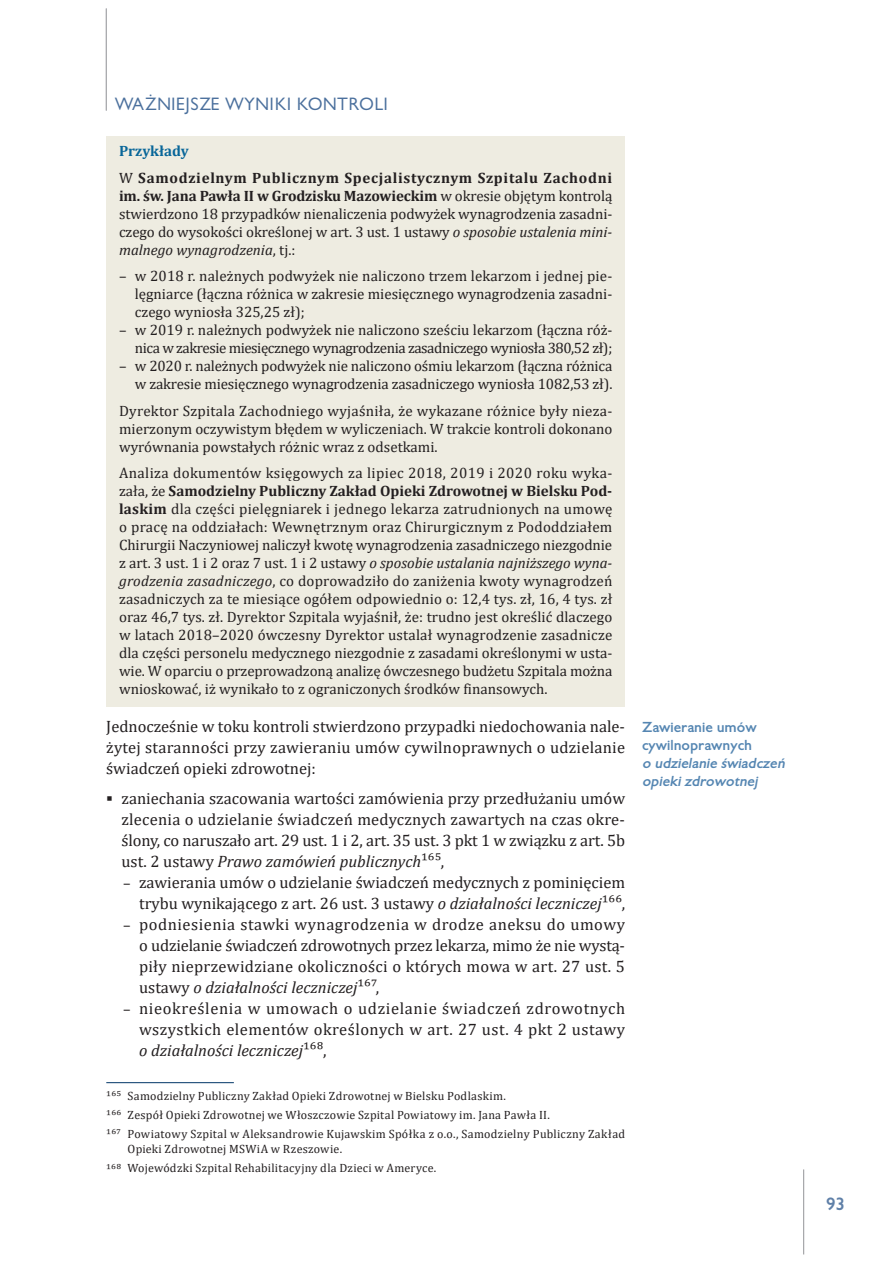
<style>
.page{position:relative;width:893px;height:1263px;background:#fff}
.page>*{position:absolute;margin:0;border:0;box-sizing:border-box;transform-origin:0 0}
.t1{font:16.5px/21px "Cambria";color:#231f20;text-align:justify}
.t2{font:16.5px "Gilead TTEFN";letter-spacing:.05em;color:#4b709d}
.t3{font:700 16.5px "Gilead TTEFN";color:#5f80a8}
.t4{font:15px/18px "Cambria";letter-spacing:-.005em;color:#231f20;text-align:justify}
.t5{font:15px/18px "Cambria";letter-spacing:-.03em;color:#231f20;text-align:right}
.t6{font:700 15px/26.5px "Cambria";letter-spacing:.045em;color:#231f20}
.t7{font:italic 700 13.5px/18px "Gilead TTEFN";color:#5586b2}
.t8{font:700 13.5px/18px "Gilead TTEFN";color:#5586b2}
.t9{font:12px/19.2px "Cambria";letter-spacing:.02em;color:#231f20}
.s1{color:#086699}
.s2{font-weight:400}
.s3{font-weight:700}
.s4{font-style:italic}
.s5{font-size:15px}
</style>
<div class="page">
<hr style="left:803px;top:1169px;width:1px;height:85px;background:#939598">
<hr style="left:106px;top:9px;width:1px;height:102px;background:#a8a9ad">
<div style="left:106px;top:136px;width:519px;height:32px;background:#eeece1"></div>
<div style="left:106px;top:163px;width:519px;height:104px;background:#eeece1"></div>
<div style="left:106px;top:261px;width:519px;height:68px;background:#eeece1"></div>
<div style="left:106px;top:315px;width:519px;height:50px;background:#eeece1"></div>
<div style="left:106px;top:351px;width:519px;height:50px;background:#eeece1"></div>
<div style="left:106px;top:396px;width:519px;height:68px;background:#eeece1"></div>
<div style="left:106px;top:458px;width:519px;height:248px;background:#eeece1"></div>
<hr style="left:106px;top:1082px;width:128px;height:1px;background:#003667">
<p class="t2" style="left:115px;top:93px;width:275px">WAŻNIEJSZE WYNIKI KONTROLI</p>
<p class="t6" style="left:119px;top:137px;width:495px"><span class="s1">Przykłady<br></span><span class="s2">W</span> Samodzielnym Publicznym Specjalistycznym Szpitalu Zachodni</p>
<p class="t4" style="left:119px;top:187px;width:495px"><span class="s3">im. św. Jana Pawła II w Grodzisku Mazowieckim</span> w okresie objętym kontrolą stwierdzono 18 przypadków nienaliczenia podwyżek wynagrodzenia zasadni&shy;czego do wysokości określonej w art. 3 ust. 1 ustawy <span class="s4">o sposobie ustalenia mini&shy;malnego wynagrodzenia</span>, tj.:</p>
<p class="t4" style="left:135px;top:267px;width:479px;text-indent:-16px">– w 2018 r. należnych podwyżek nie naliczono trzem lekarzom i jednej pie&shy;lęgniarce (łączna różnica w zakresie miesięcznego wynagrodzenia zasadni&shy;czego wyniosła 325,25 zł);</p>
<p class="t5" style="left:119px;top:321px;width:495px">– w 2019 r. należnych podwyżek nie naliczono sześciu lekarzom (łączna róż&shy;nica w zakresie miesięcznego wynagrodzenia zasadniczego wyniosła 380,52 zł);</p>
<p class="t4" style="left:119px;top:357px;width:495px;text-align:right">– w 2020 r. należnych podwyżek nie naliczono ośmiu lekarzom (łączna różnica w zakresie miesięcznego wynagrodzenia zasadniczego wyniosła 1082,53 zł).</p>
<p class="t4" style="left:119px;top:402px;width:495px">Dyrektor Szpitala Zachodniego wyjaśniła, że wykazane różnice były nieza&shy;mierzonym oczywistym błędem w wyliczeniach. W trakcie kontroli dokonano wyrównania powstałych różnic wraz z odsetkami.</p>
<p class="t4" style="left:119px;top:464px;width:495px">Analiza dokumentów księgowych za lipiec 2018, 2019 i 2020 roku wyka&shy;zała, że <span class="s3">Samodzielny Publiczny Zakład Opieki Zdrowotnej w Bielsku Pod&shy;laskim</span> dla części pielęgniarek i jednego lekarza zatrudnionych na umowę o pracę na oddziałach: Wewnętrznym oraz Chirurgicznym z Pododdziałem Chirurgii Naczyniowej naliczył kwotę wynagrodzenia zasadniczego niezgodnie z art. 3 ust. 1 i 2 oraz 7 ust. 1 i 2 ustawy <span class="s4">o sposobie ustalania najniższego wyna&shy;grodzenia zasadniczego</span>, co doprowadziło do zaniżenia kwoty wynagrodzeń zasadniczych za te miesiące ogółem odpowiednio o: 12,4 tys. zł, 16, 4 tys. zł oraz 46,7 tys. zł. Dyrektor Szpitala wyjaśnił, że: trudno jest określić dlaczego w latach 2018–2020 ówczesny Dyrektor ustalał wynagrodzenie zasadnicze dla części personelu medycznego niezgodnie z zasadami określonymi w usta&shy;wie. W oparciu o przeprowadzoną analizę ówczesnego budżetu Szpitala można wnioskować, iż wynikało to z ograniczonych środków finansowych.</p>
<p class="t1" style="left:106px;top:716px;width:520px">Jednocześnie w toku kontroli stwierdzono przypadki niedochowania nale&shy;żytej staranności przy zawieraniu umów cywilnoprawnych o udzielanie świadczeń opieki zdrowotnej:</p>
<p class="t1" style="left:121px;top:788px;width:505px;text-indent:-15px">▪ zaniechania szacowania wartości zamówienia przy przedłużaniu umów zlecenia o udzielanie świadczeń medycznych zawartych na czas okre&shy;ślony, co naruszało art. 29 ust. 1 i 2, art. 35 ust. 3 pkt 1 w związku z art. 5b ust. 2 ustawy <span class="s4">Prawo zamówień publicznych</span>165,</p>
<p class="t1" style="left:123px;top:872px;width:503px;text-align:right"><span class="s5">–</span> zawierania umów o udzielanie świadczeń medycznych z pominięciem trybu wynikającego z art. 26 ust. 3 ustawy <span class="s4">o działalności leczniczej</span>166,</p>
<p class="t1" style="left:139px;top:914px;width:487px;text-indent:-16px"><span class="s5">–</span> podniesienia stawki wynagrodzenia w drodze aneksu do umowy o udzielanie świadczeń zdrowotnych przez lekarza, mimo że nie wystą&shy;piły nieprzewidziane okoliczności o których mowa w art. 27 ust. 5 ustawy <span class="s4">o działalności leczniczej</span>167,</p>
<p class="t1" style="left:139px;top:998px;width:487px;text-indent:-16px"><span class="s5">–</span> nieokreślenia w umowach o udzielanie świadczeń zdrowotnych wszystkich elementów określonych w art. 27 ust. 4 pkt 2 ustawy <span class="s4">o działalności leczniczej</span>168,</p>
<p class="t9" style="left:106px;top:1086px;width:520px">165 Samodzielny Publiczny Zakład Opieki Zdrowotnej w Bielsku Podlaskim.<br>166 Zespół Opieki Zdrowotnej we Włoszczowie Szpital Powiatowy im. Jana Pawła II.<br>167 Powiatowy Szpital w Aleksandrowie Kujawskim Spółka z o.o., Samodzielny Publiczny Zakład</p>
<p class="t9" style="left:106px;top:1139px;width:332px;text-indent:21px">Opieki Zdrowotnej MSWiA w Rzeszowie.<br>168 Wojewódzki Szpital Rehabilitacyjny dla Dzieci w Ameryce.</p>
<p class="t8" style="left:642px;top:718px;width:116px">Zawieranie umów cywilnoprawnych</p>
<p class="t7" style="left:642px;top:754px;width:147px">o udzielanie świadczeń opiekizdrowotnej</p>
<p class="t3" style="left:826px;top:1193px;width:20px">93</p>
</div>
